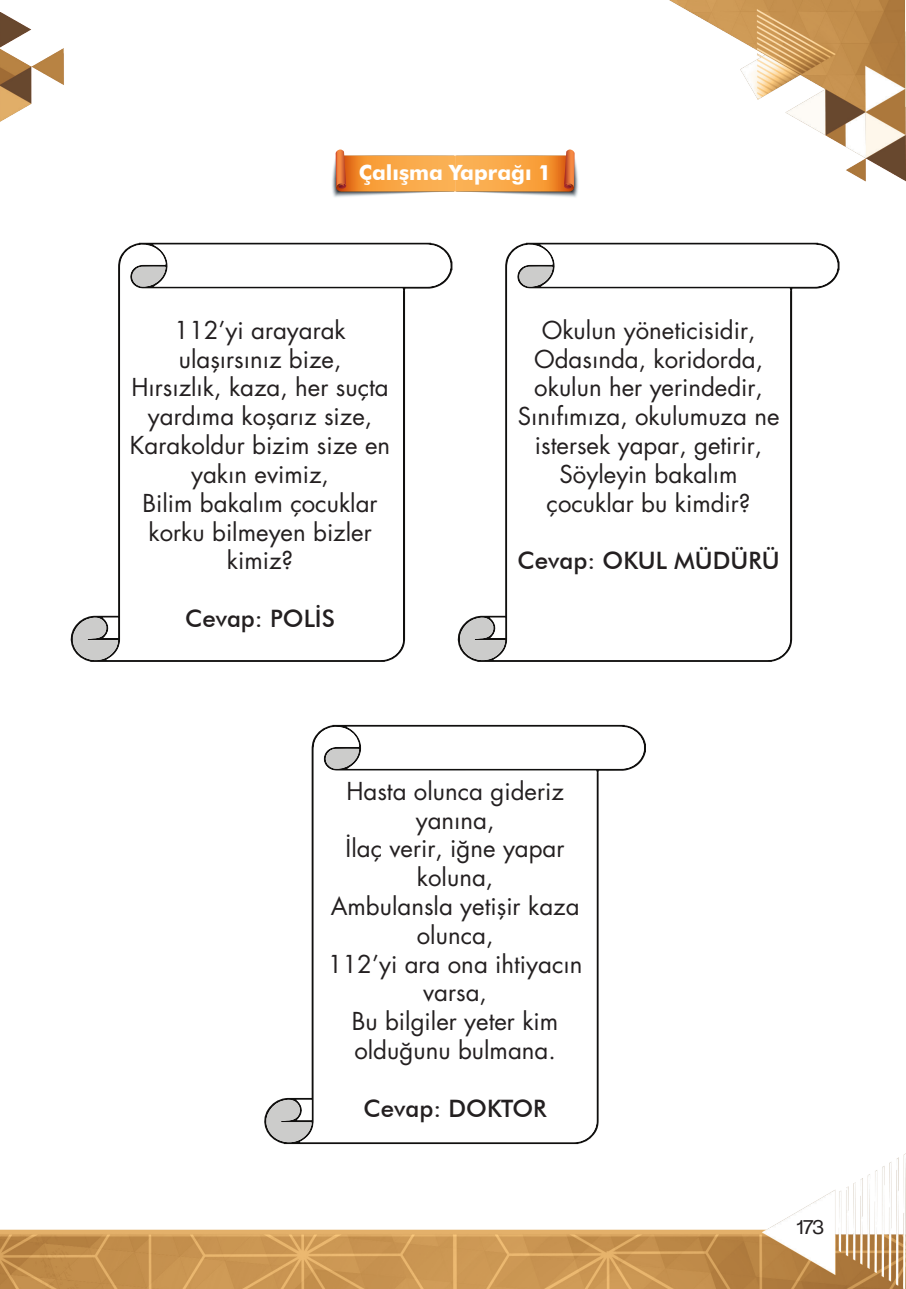
<style>
.page{position:relative;width:906px;height:1289px;background:#fff}
.page>*{position:absolute;margin:0;border:0;box-sizing:border-box;transform-origin:0 0}
.t1{font:24px/28.8px "Futura";color:#231f20;text-align:center}
.t2{font:500 24px "Futura BT";color:#231f20}
.t3{font:700 21px "Futura BT";color:#fff}
.t4{font:19.5px "Acronym";color:#231f20}
</style>
<div class="page">
<img style="left:669px;top:0;width:237px;height:182px">
<img style="left:0;top:13px;width:64px;height:109px">
<img style="left:0;top:1144px;width:906px;height:144px">
<svg style="left:332px;top:149px;width:246px;height:48px"></svg>
<svg style="left:70px;top:242px;width:368px;height:420px"></svg>
<svg style="left:106px;top:242px;width:297px;height:418px"></svg>
<svg style="left:132px;top:245px;width:321px;height:42px"></svg>
<svg style="left:72px;top:617px;width:46px;height:44px"></svg>
<svg style="left:264px;top:724px;width:367px;height:419px"></svg>
<svg style="left:300px;top:724px;width:296px;height:418px"></svg>
<svg style="left:326px;top:726px;width:320px;height:43px"></svg>
<svg style="left:265px;top:1099px;width:47px;height:44px"></svg>
<svg style="left:457px;top:242px;width:368px;height:420px"></svg>
<svg style="left:493px;top:242px;width:297px;height:418px"></svg>
<svg style="left:519px;top:245px;width:321px;height:42px"></svg>
<svg style="left:459px;top:617px;width:46px;height:44px"></svg>
<p class="t3" style="left:359px;top:160px;width:194px">Çalışma Yaprağı 1</p>
<p class="t1" style="left:130px;top:316px;width:262px">112’yi arayarak ulaşırsınız bize,<br>Hırsızlık, kaza, her suçta yardıma koşarız size,<br>Karakoldur bizim size en yakın evimiz,<br>Bilim bakalım çocuklar korku bilmeyen bizler kimiz?</p>
<p class="t2" style="left:185px;top:604px;width:151px">Cevap: POLİS</p>
<p class="t1" style="left:518px;top:316px;width:263px">Okulun yöneticisidir,<br>Odasında, koridorda, okulun her yerindedir,<br>Sınıfımıza, okulumuza ne istersek yapar, getirir,<br>Söyleyin bakalım çocuklar bu kimdir?</p>
<p class="t2" style="left:517px;top:546px;width:264px">Cevap: OKUL MÜDÜRÜ</p>
<p class="t1" style="left:328px;top:776px;width:256px">Hasta olunca gideriz yanına,<br>İlaç verir, iğne yapar koluna,<br>Ambulansla yetişir kaza olunca,<br>112’yi ara ona ihtiyacın varsa,<br>Bu bilgiler yeter kim olduğunu bulmana.</p>
<p class="t2" style="left:363px;top:1093px;width:185px">Cevap: DOKTOR</p>
<p class="t4" style="left:796px;top:1213px;width:29px">173</p>
</div>
